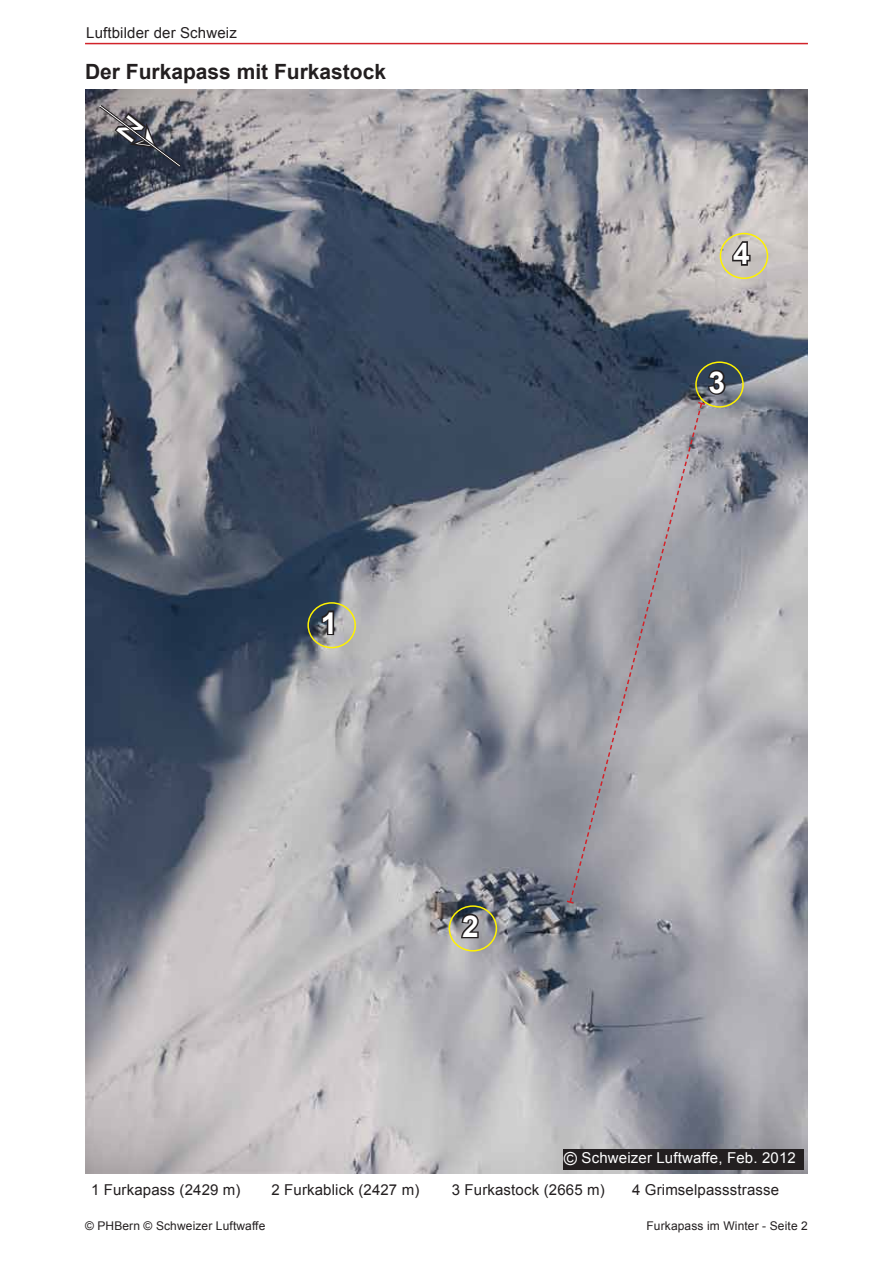
<style>
.page{position:relative;width:893px;height:1263px;background:#fff}
.page>*{position:absolute;margin:0;border:0;box-sizing:border-box;transform-origin:0 0}
.t1{font:700 30px "Arial";color:#fff}
.t2{font:700 21px "Arial";color:#231f20}
.t3{font:15px "Arial";letter-spacing:.01em;color:#231f20}
.t4{font:15px "Arial";letter-spacing:.01em;color:#fff}
.t5{font:12px "Arial";letter-spacing:.01em;color:#231f20}
.s1{font-size:18px}
</style>
<div class="page">
<hr style="left:85px;top:43px;width:723px;height:1px;background:#d2232a">
<img style="left:85px;top:89px;width:723px;height:1085px">
<div style="left:564px;top:1149px;width:240px;height:20px;background:#231f20"></div>
<div style="left:307px;top:602px;width:49px;height:46px;border:2px solid #fff200;border-radius:50%"></div>
<svg style="left:320px;top:609px;width:16px;height:28px"></svg>
<div style="left:449px;top:905px;width:48px;height:46px;border:2px solid #fff200;border-radius:50%"></div>
<svg style="left:459px;top:911px;width:22px;height:29px"></svg>
<svg style="left:568px;top:402px;width:135px;height:502px;background:#a4a4aa"></svg>
<svg style="left:565px;top:899px;width:10px;height:6px"></svg>
<div style="left:695px;top:361px;width:49px;height:47px;border:2px solid #fff200;border-radius:50%"></div>
<svg style="left:696px;top:368px;width:32px;height:38px"></svg>
<div style="left:720px;top:233px;width:48px;height:46px;border:2px solid #fff200;border-radius:50%"></div>
<svg style="left:731px;top:239px;width:21px;height:28px"></svg>
<svg style="left:98px;top:104px;width:84px;height:64px;background:#53555f"></svg>
<p class="t3" style="left:86px;top:22px;width:152px">Luftbilder der Schweiz</p>
<h2 class="t2" style="left:85px;top:58px;width:303px">Der Furkapass mit Furkastock</h2>
<h1 class="t1" style="left:321px;top:603px;width:18px">1</h1>
<h1 class="t1" style="left:733px;top:234px;width:18px">4</h1>
<h1 class="t1" style="left:709px;top:362px;width:18px">3</h1>
<h1 class="t1" style="left:462px;top:906px;width:18px">2</h1>
<p class="t4" style="left:564px;top:1148px;width:233px"><span class="s1">©</span> Schweizer Luftwaffe, Feb. 2012</p>
<p class="t3" style="left:91px;top:1180px;width:151px">1 Furkapass (2429 m)</p>
<p class="t3" style="left:271px;top:1180px;width:150px">2 Furkablick (2427 m)</p>
<p class="t3" style="left:452px;top:1180px;width:155px">3 Furkastock (2665 m)</p>
<p class="t3" style="left:632px;top:1180px;width:149px">4 Grimselpassstrasse</p>
<p class="t5" style="left:85px;top:1218px;width:182px">© PHBern © Schweizer Luftwaffe</p>
<p class="t5" style="left:646px;top:1218px;width:163px">Furkapass im Winter - Seite 2</p>
</div>
